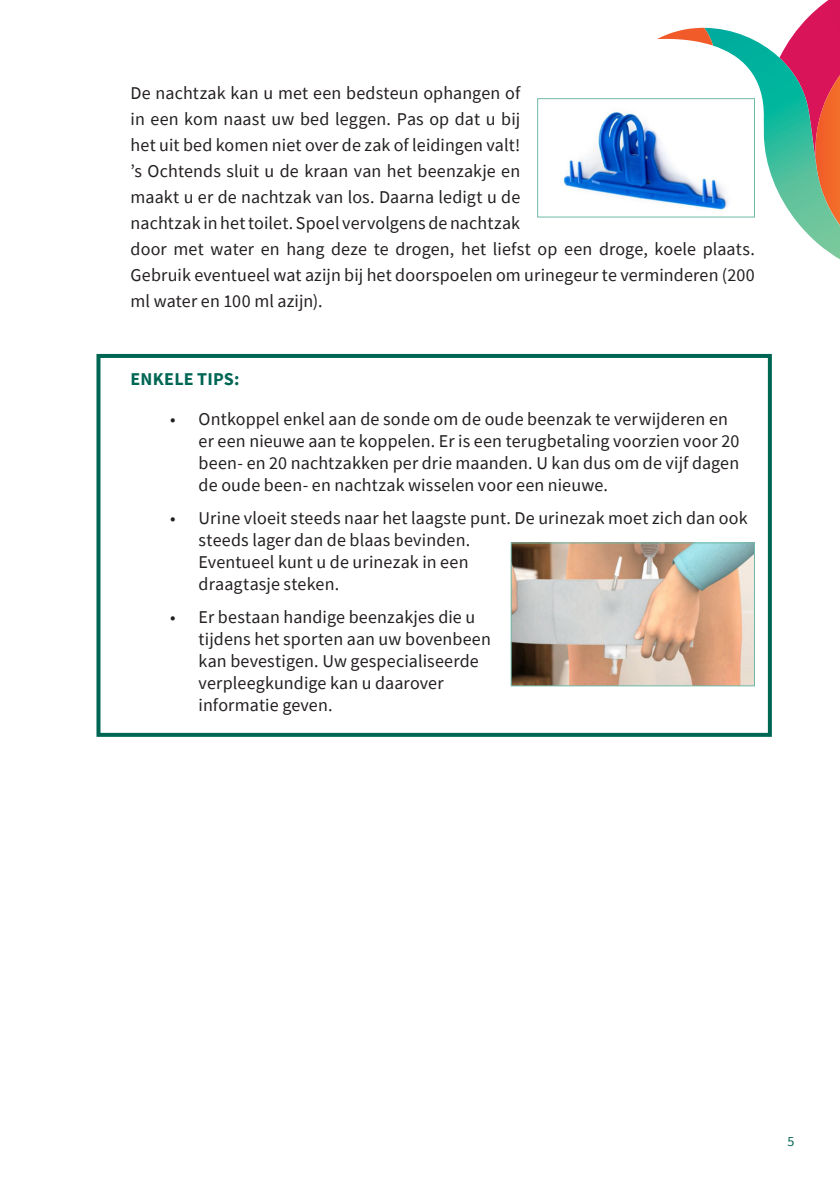
<style>
.page{position:relative;width:840px;height:1191px;background:#fff}
.page>*{position:absolute;margin:0;border:0;box-sizing:border-box;transform-origin:0 0}
.Body{font:18px/22px "Source Sans Pro";letter-spacing:.005em;color:#231f20}
.Titel_N4__vette_teks{font:700 18px "Source Sans Pro";letter-spacing:.01em;color:#006654}
.t1{font:14px "Source Sans Pro";color:#006654}
</style>
<div class="page">
<svg style="left:656px;top:0;width:183px;height:259px"></svg>
<img style="left:563px;top:100px;width:189px;height:115px">
<div style="left:537px;top:98px;width:217px;height:119px;border:1px solid #70b9a7"></div>
<img style="left:512px;top:544px;width:240px;height:140px">
<div style="left:510px;top:542px;width:244px;height:144px;border:1px solid #70b9a7"></div>
<div style="left:96px;top:354px;width:675px;height:383px;border:4px solid #006654"></div>
<p class="Body" style="left:130px;top:79px;width:391px;line-height:26px;text-align:justify">De nachtzak kan u met een bedsteun ophangen of in een kom naast uw bed leggen. Pas op dat u bij het uit bed komen niet over de zak of leidingen valt!</p>
<p class="Body" style="left:130px;top:157px;width:625px;line-height:26px">’s Ochtends sluit u de kraan van het beenzakje en<br>maakt u er de nachtzak van los. Daarna ledigt u de<br>nachtzak in het toilet. Spoel vervolgens de nachtzak<br>door met water en hang deze te drogen, het liefst op een droge, koele plaats.<br>Gebruik eventueel wat azijn bij het doorspoelen om urinegeur te verminderen (200 ml water en 100 ml azijn).</p>
<p class="Titel_N4__vette_teks" style="left:130px;top:366px;width:110px">ENKELE TIPS:</p>
<p class="Body" style="left:198px;top:407px;width:542px;text-indent:-28px">• Ontkoppel enkel aan de sonde om de oude beenzak te verwijderen en er een nieuwe aan te koppelen. Er is een terugbetaling voorzien voor 20 been- en 20 nachtzakken per drie maanden. U kan dus om de vijf dagen de oude been- en nachtzak wisselen voor een nieuwe.</p>
<p class="Body" style="left:198px;top:507px;width:550px;text-indent:-28px">• Urine vloeit steeds naar het laagste punt. De urinezak moet zich dan ook steeds lager dan de blaas bevinden.<br>Eventueel kunt u de urinezak in een<br>draagtasje steken.</p>
<p class="Body" style="left:198px;top:606px;width:293px;text-indent:-28px">• Er bestaan handige beenzakjes die u tijdens het sporten aan uw bovenbeen kan bevestigen. Uw gespecialiseerde verpleegkundige kan u daarover informatie geven.</p>
<p class="t1" style="left:787px;top:1132px;width:8px">5</p>
</div>
